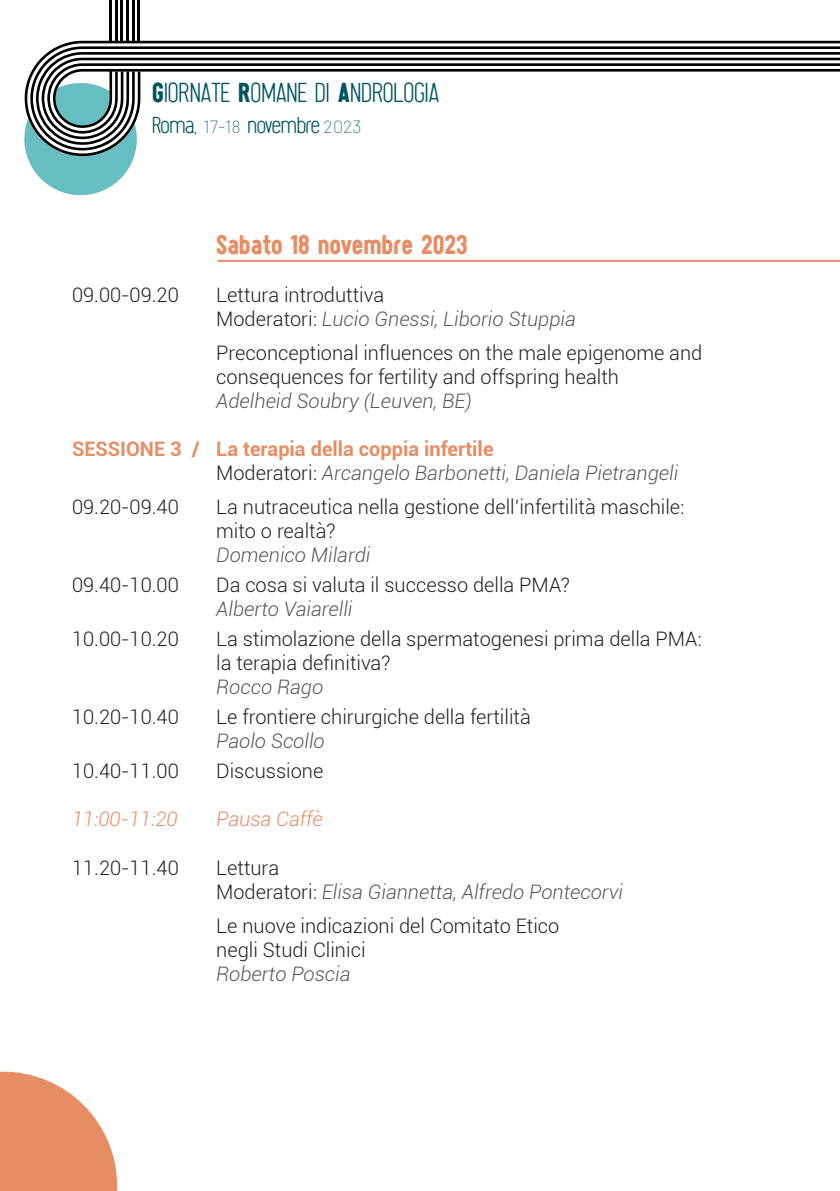
<style>
.page{position:relative;width:840px;height:1191px;background:#fff}
.page>*{position:absolute;margin:0;border:0;box-sizing:border-box;transform-origin:0 0}
.t1{font:200 28.6px "Sugo";color:#005560}
.t2{font:28px "Sugo";color:#e78d64}
.t3{font:200 24px "Sugo";letter-spacing:-.015em;color:#005560}
.t4{font:300 20px/24px "Roboto";color:#231f20}
.t5{font:italic 300 20px/24px "Roboto";color:#57585a}
.t6{font:700 20px/24px "Roboto";color:#e78d64}
.t7{font:italic 300 20px "Roboto";color:#e78d64}
.s1{font-weight:400}
.s2{font-family:"Barlow";font-weight:100;font-size:18px}
.s3{font-style:italic;color:#57585a}
.s4{font-weight:300;color:#231f20}
.s5{font-weight:300;font-style:italic;color:#57585a}
.s6{font-style:normal;color:#231f20}
</style>
<div class="page">
<svg style="left:0;top:1071px;width:118px;height:120px"></svg>
<svg style="left:27px;top:24px;width:299px;height:172px"></svg>
<svg style="left:24px;top:41px;width:815px;height:115px"></svg>
<svg style="left:30px;top:46px;width:809px;height:104px"></svg>
<svg style="left:36px;top:52px;width:803px;height:93px"></svg>
<svg style="left:41px;top:58px;width:798px;height:81px"></svg>
<svg style="left:47px;top:63px;width:792px;height:71px"></svg>
<svg style="left:53px;top:69px;width:786px;height:59px"></svg>
<hr style="left:137px;top:0;width:3px;height:41px;background:#000001">
<hr style="left:132px;top:0;width:2px;height:41px;background:#000001">
<hr style="left:126px;top:0;width:3px;height:41px;background:#000001">
<hr style="left:120px;top:0;width:3px;height:41px;background:#000001">
<hr style="left:115px;top:0;width:2px;height:41px;background:#000001">
<hr style="left:109px;top:0;width:3px;height:41px;background:#000001">
<hr style="left:217px;top:260px;width:622px;height:2px;background:#e78d64">
<h1 class="t1" style="left:152px;top:76px;width:289px"><span class="s1">G</span>IORNATE <span class="s1">R</span>OMANE DI <span class="s1">A</span>NDROLOGIA</h1>
<p class="t3" style="left:152px;top:111px;width:211px">Roma, <span class="s2">17-18</span> novembre <span class="s2">2023</span></p>
<h2 class="t2" style="left:216px;top:228px;width:253px">Sabato 18 novembre 2023</h2>
<p class="t4" style="left:72px;top:282px;width:108px">09.00-09.20</p>
<p class="t4" style="left:216px;top:282px;width:361px">Lettura introduttiva<br>Moderatori: <span class="s3">Lucio Gnessi, Liborio Stuppia</span></p>
<p class="t4" style="left:216px;top:340px;width:487px">Preconceptional influences on the male epigenome and consequences for fertility and offspring health</p>
<p class="t5" style="left:216px;top:388px;width:257px">Adelheid Soubry (Leuven, BE)</p>
<p class="t6" style="left:216px;top:436px;width:463px;text-indent:-144px">SESSIONE 3 / La terapia della coppia infertile<br><span class="s4">Moderatori:</span> <span class="s5">Arcangelo Barbonetti, Daniela Pietrangeli</span></p>
<p class="t4" style="left:72px;top:494px;width:108px">09.20-09.40</p>
<p class="t4" style="left:216px;top:494px;width:469px">La nutraceutica nella gestione dell’infertilità maschile: mito o realtà?</p>
<p class="t5" style="left:216px;top:542px;width:155px">Domenico Milardi</p>
<p class="t4" style="left:72px;top:572px;width:108px">09.40-10.00</p>
<p class="t4" style="left:216px;top:572px;width:355px">Da cosa si valuta il successo della PMA?</p>
<p class="t5" style="left:216px;top:596px;width:138px">Alberto Vaiarelli</p>
<p class="t4" style="left:72px;top:626px;width:108px">10.00-10.20</p>
<p class="t4" style="left:216px;top:626px;width:486px">La stimolazione della spermatogenesi prima della PMA: la terapia definitiva?</p>
<p class="t5" style="left:216px;top:674px;width:108px">Rocco Rago</p>
<p class="t4" style="left:72px;top:704px;width:108px">10.20-10.40</p>
<p class="t4" style="left:216px;top:704px;width:316px">Le frontiere chirurgiche della fertilità</p>
<p class="t5" style="left:216px;top:728px;width:110px">Paolo Scollo</p>
<p class="t4" style="left:72px;top:758px;width:108px">10.40-11.00</p>
<p class="t4" style="left:216px;top:758px;width:109px">Discussione</p>
<p class="t7" style="left:72px;top:805px;width:107px">11:00-11:20</p>
<p class="t7" style="left:216px;top:805px;width:108px">Pausa Caffè</p>
<p class="t4" style="left:72px;top:854px;width:108px">11.20-11.40</p>
<p class="t5" style="left:216px;top:854px;width:408px"><span class="s6">Lettura<br>Moderatori:</span> Elisa Giannetta, Alfredo Pontecorvi</p>
<p class="t4" style="left:216px;top:912px;width:344px">Le nuove indicazioni del Comitato Etico negli Studi Clinici</p>
<p class="t5" style="left:216px;top:960px;width:136px">Roberto Poscia</p>
</div>
